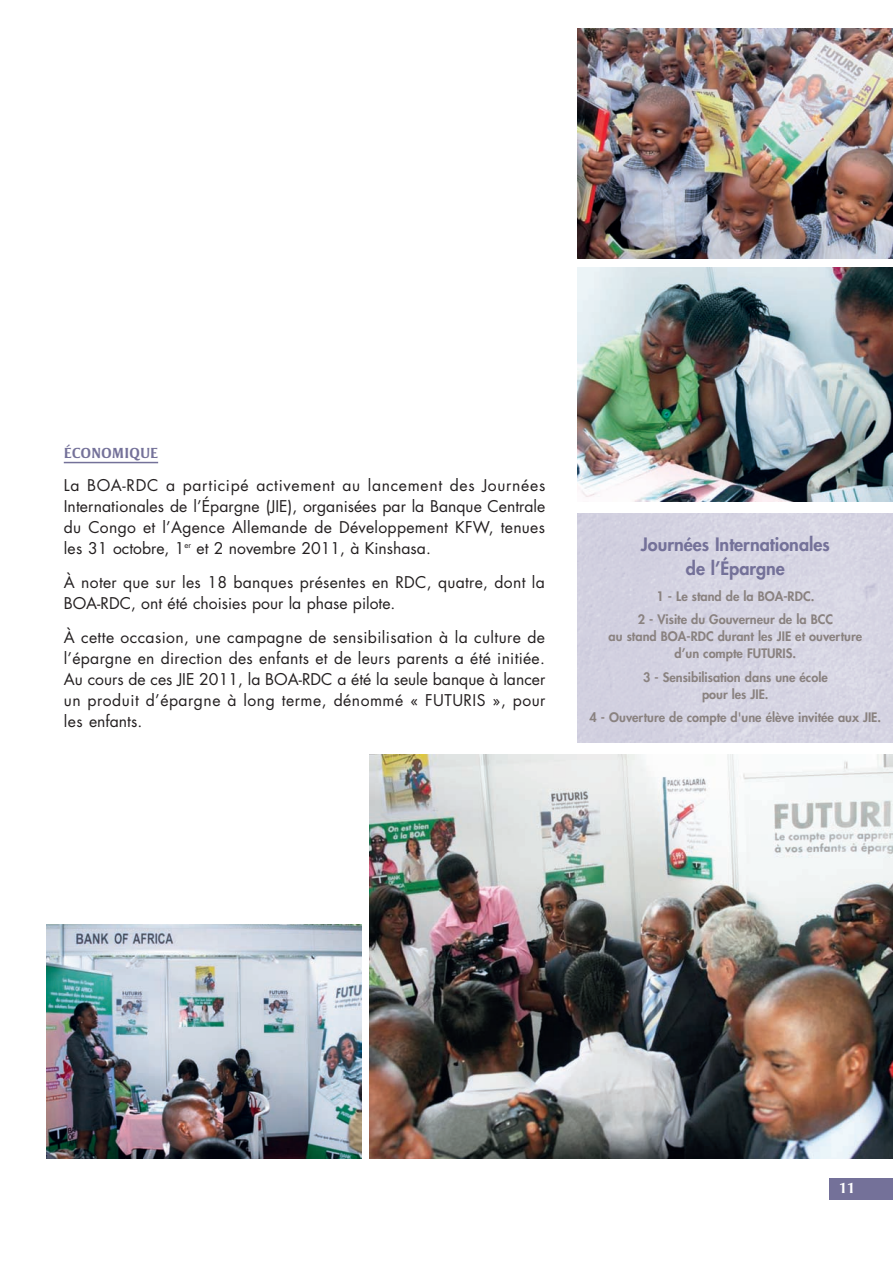
<style>
.page{position:relative;width:893px;height:1263px;background:#fff}
.page>*{position:absolute;margin:0;border:0;box-sizing:border-box;transform-origin:0 0}
.t1{font:800 18px/24px "Futura";color:#747199;text-align:center}
.t2{font:15.75px/21px "Futura";letter-spacing:.02em;color:#231f20;text-align:justify}
.t3{font:700 15px "Strayhorn";color:#747199}
.t4{font:700 15px "Strayhorn";color:#fff}
.t5{font:800 12.75px/17px "Futura";color:#8a8280;text-align:center}
</style>
<div class="page">
<div style="left:829px;top:1178px;width:64px;height:21px;background:#747199"></div>
<img style="left:578px;top:267px;width:315px;height:234px">
<img style="left:578px;top:29px;width:315px;height:230px">
<img style="left:370px;top:754px;width:523px;height:404px">
<img style="left:46px;top:924px;width:315px;height:234px">
<hr style="left:64px;top:462px;width:94px;height:1px;background:#747199">
<p class="t3" style="left:64px;top:447px;width:96px">ÉCONOMIQUE</p>
<p class="t2" style="left:64px;top:476px;width:483px">La BOA-RDC a participé activement au lancement des Journées Internationales de l’Épargne (JIE), organisées par la Banque Centrale du Congo et l’Agence Allemande de Développement KFW, tenues les 31 octobre, 1<sup>er</sup> et 2 novembre 2011, à Kinshasa.</p>
<p class="t2" style="left:64px;top:573px;width:483px">À noter que sur les 18 banques présentes en RDC, quatre, dont la<br>BOA-RDC, ont été choisies pour la phase pilote.</p>
<p class="t2" style="left:64px;top:628px;width:483px">À cette occasion, une campagne de sensibilisation à la culture de l’épargne en direction des enfants et de leurs parents a été initiée.<br>Au cours de ces JIE 2011, la BOA-RDC a été la seule banque à lancer un produit d’épargne à long terme, dénommé « FUTURIS », pour les enfants.</p>
<p class="t1" style="left:641px;top:534px;width:190px">Journées Internationales de l’Épargne</p>
<p class="t5" style="left:638px;top:585px;width:197px;line-height:23.4px">1 - Le stand de la BOA-RDC.<br>2 - Visite du Gouverneur de la BCC</p>
<p class="t5" style="left:609px;top:629px;width:255px">au stand BOA-RDC durant les JIE et ouverture d’un compte FUTURIS.</p>
<p class="t5" style="left:643px;top:669px;width:186px">3 - Sensibilisation dans une école pour les JIE.</p>
<p class="t5" style="left:589px;top:710px;width:293px">4 - Ouverture de compte d'une élève invitée aux JIE.</p>
<p class="t4" style="left:839px;top:1182px;width:17px">11</p>
</div>
